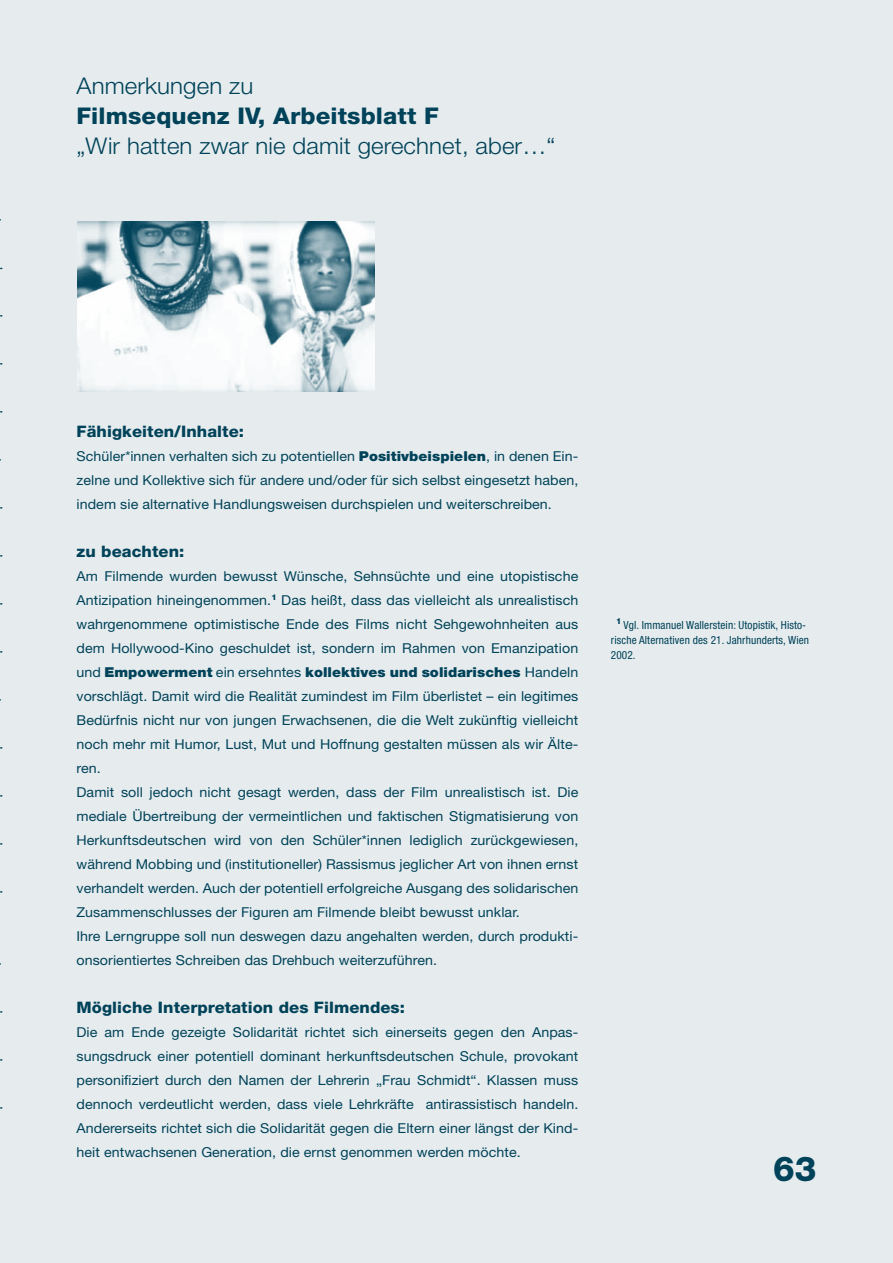
<style>
.page{position:relative;width:893px;height:1263px;background:#e6ecee}
.page>*{position:absolute;margin:0;border:0;box-sizing:border-box;transform-origin:0 0}
.t1{font:800 34.35px "Helvetica Neue LT Std";color:#004259}
.t2{font:300 23.1px "Helvetica Neue LT Std";letter-spacing:.005em;color:#004259;scale:1.04 1}
.t3{font:800 23.1px "Helvetica Neue LT Std";letter-spacing:.005em;color:#004259;scale:1.04 1}
.t4{font:800 15.9px "Helvetica Neue LT Std";letter-spacing:.005em;color:#004259;scale:1.04 1}
.t5{font:13.65px/24px "Helvetica Neue LT Std";letter-spacing:.005em;color:#004259;text-align:justify;scale:1.04 1}
.t6{font:condensed 11.25px/15px "Helvetica Neue LT Std";letter-spacing:.01em;color:#004259}
.s1{font-weight:900}
</style>
<div class="page">
<img style="left:77px;top:222px;width:298px;height:170px">
<h2 class="t2" style="left:77px;top:71px;width:171px">Anmerkungen zu</h2>
<h2 class="t3" style="left:77px;top:102px;width:350px">Filmsequenz IV, Arbeitsblatt F</h2>
<h2 class="t2" style="left:77px;top:131px;width:462px">„Wir hatten zwar nie damit gerechnet, aber…“</h2>
<p class="t4" style="left:77px;top:421px;width:163px">Fähigkeiten/Inhalte:</p>
<p class="t5" style="left:77px;top:443px;width:484px">Schüler*innen verhalten sich zu potentiellen <span class="s1">Positivbeispielen</span>, in denen Ein&shy;zelne und Kollektive sich für andere und/oder für sich selbst eingesetzt haben, indem sie alternative Handlungsweisen durchspielen und weiterschreiben.</p>
<p class="t4" style="left:77px;top:541px;width:105px">zu beachten:</p>
<p class="t5" style="left:77px;top:563px;width:484px;text-align:left">Am Filmende wurden bewusst Wünsche, Sehnsüchte und eine utopistische Antizipation hineingenommen.<sup>1</sup> Das heißt, dass das vielleicht als unrealistisch wahrgenommene optimistische Ende des Films nicht Sehgewohnheiten aus dem Hollywood-Kino geschuldet ist, sondern im Rahmen von Emanzipation und <span class="s1">Empowerment</span> ein ersehntes <span class="s1">kollektives und solidarisches</span> Handeln vorschlägt. Damit wird die Realität zumindest im Film überlistet – ein legitimes Bedürfnis nicht nur von jungen Erwachsenen, die die Welt zukünftig vielleicht noch mehr mit Humor, Lust, Mut und Hoffnung gestalten müssen als wir Älte&shy;ren.<br>Damit soll jedoch nicht gesagt werden, dass der Film unrealistisch ist. Die mediale Übertreibung der vermeintlichen und faktischen Stigmatisierung von Herkunftsdeutschen wird von den Schüler*innen lediglich zurückgewiesen, während Mobbing und (institutioneller) Rassismus jeglicher Art von ihnen ernst verhandelt werden. Auch der potentiell erfolgreiche Ausgang des solidarischen Zusammenschlusses der Figuren am Filmende bleibt bewusst unklar.<br>Ihre Lerngruppe soll nun deswegen dazu angehalten werden, durch produkti&shy;onsorientiertes Schreiben das Drehbuch weiterzuführen.</p>
<p class="t4" style="left:77px;top:997px;width:317px">Mögliche Interpretation des Filmendes:</p>
<p class="t5" style="left:77px;top:1019px;width:484px">Die am Ende gezeigte Solidarität richtet sich einerseits gegen den Anpas&shy;sungsdruck einer potentiell dominant herkunftsdeutschen Schule, provokant personifiziert durch den Namen der Lehrerin „Frau Schmidt“. Klassen muss dennoch verdeutlicht werden, dass viele Lehrkräfte antirassistisch handeln.<br>Andererseits richtet sich die Solidarität gegen die Eltern einer längst der Kind&shy;heit entwachsenen Generation, die ernst genommen werden möchte.</p>
<p class="t6" style="left:611px;top:617px;width:200px;text-indent:5px"><sup>1</sup> Vgl. Immanuel Wallerstein: Utopistik, Histo&shy;rische Alternativen des 21. Jahrhunderts, Wien<br>2002.</p>
<h1 class="t1" style="left:773px;top:1148px;width:45px">63</h1>
</div>
